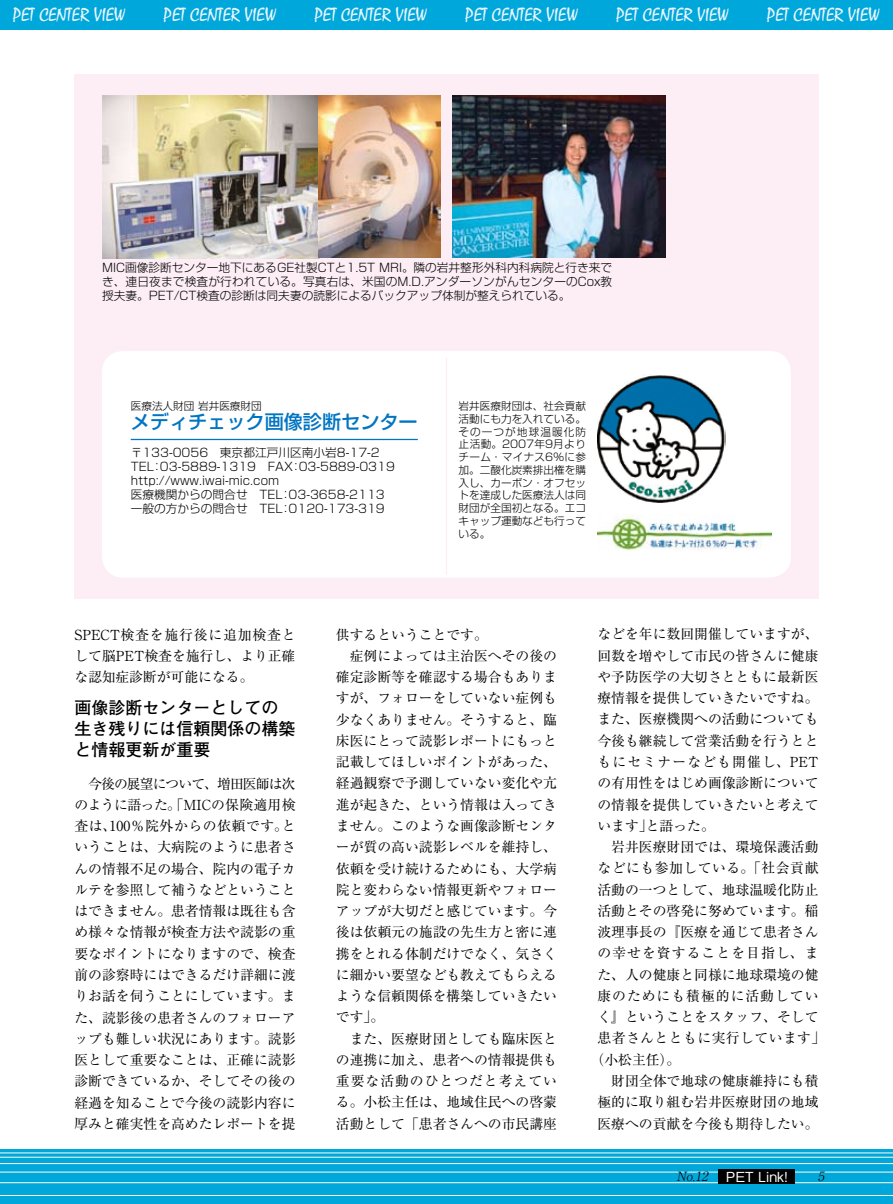
<style>
.page{position:relative;width:893px;height:1204px;background:#fff}
.page>*{position:absolute;margin:0;border:0;box-sizing:border-box;transform-origin:0 0}
.t1{font:19.2px "Mistral";color:#eaf6fd}
.t2{font:500 19.2px "Shin Go Pro";color:#0075c2}
.t3{font:700 16.95px/21.3px "Futo Go B101 Pro";color:#000}
.t4{font:13.8px/21.3px "Ryumin Pro";color:#000;text-align:justify}
.t5{font:13.8px "Ryumin Pro";letter-spacing:.085em;color:#000}
.t6{font:13.8px "Ryumin Pro";letter-spacing:.04em;color:#000}
.t7{font:13.8px "Ryumin Pro";letter-spacing:.035em;color:#000}
.t8{font:13.8px "Ryumin Pro";letter-spacing:.075em;color:#000}
.t9{font:13.8px "Ryumin Pro";letter-spacing:.07em;color:#000}
.t10{font:500 13.8px "Gothic BBB Pro";letter-spacing:-.47em;color:#fff}
.t11{font:italic 300 12.75px "Ryumin Pro";color:#000}
.t12{font:300 11.7px/13.8px "Shin Go Pro";color:#000;text-align:justify}
.t13{font:300 10.65px/12.8px "Shin Go Pro";color:#000;text-align:justify}
.s1{font-family:"Ryumin Pro";font-weight:300;font-style:italic;font-size:12.75px;color:#000}
</style>
<div class="page">
<div style="left:0;top:0;width:893px;height:30px;background:#00a7db"></div>
<div style="left:0;top:1149px;width:893px;height:54px;background:#00a7db"></div>
<hr style="left:0;top:1152px;width:893px;height:1px;background:#fffeee">
<hr style="left:0;top:1156px;width:893px;height:1px;background:#fffeee">
<hr style="left:0;top:1163px;width:893px;height:1px;background:#fffeee">
<hr style="left:0;top:1171px;width:893px;height:1px;background:#fffeee">
<hr style="left:0;top:1182px;width:893px;height:1px;background:#fffeee">
<hr style="left:0;top:1194px;width:893px;height:1px;background:#fffeee">
<div style="left:74px;top:74px;width:745px;height:524px;background:#fdeef5"></div>
<div style="left:719px;top:1169px;width:76px;height:15px;background:#000"></div>
<img style="left:102px;top:96px;width:338px;height:162px">
<img style="left:453px;top:96px;width:213px;height:161px">
<div style="left:102px;top:351px;width:689px;height:226px;background:#fff;border-radius:21px"></div>
<hr style="left:446px;top:357px;width:1px;height:217px;background:#fdeef5">
<img style="left:597px;top:374px;width:128px;height:128px">
<img style="left:597px;top:514px;width:174px;height:37px">
<hr style="left:131px;top:439px;width:287px;height:1px;background:#0075c2">
<h1 class="t1" style="left:13px;top:4px;width:114px">PET CENTER VIEW</h1>
<h1 class="t1" style="left:164px;top:4px;width:114px">PET CENTER VIEW</h1>
<h1 class="t1" style="left:314px;top:4px;width:114px">PET CENTER VIEW</h1>
<h1 class="t1" style="left:465px;top:4px;width:114px">PET CENTER VIEW</h1>
<h1 class="t1" style="left:616px;top:4px;width:114px">PET CENTER VIEW</h1>
<h1 class="t1" style="left:767px;top:4px;width:114px">PET CENTER VIEW</h1>
<p class="t12" style="left:102px;top:259px;width:512px">MIC画像診断センター地下にあるGE社製CTと1.5T MRI。隣の岩井整形外科内科病院と行き来でき、連日夜まで検査が行われている。写真右は、米国のM.D.アンダーソンがんセンターのCox教授夫妻。PET/CT検査の診断は同夫妻の読影によるバックアップ体制が整えられている。</p>
<p class="t13" style="left:131px;top:398px;width:133px">医療法人財団 岩井医療財団</p>
<h1 class="t2" style="left:131px;top:406px;width:289px">メディチェック画像診断センター</h1>
<p class="t12" style="left:131px;top:444px;width:266px;text-align:left">〒133-0056　東京都江戸川区南小岩8-17-2<br>TEL：03-5889-1319　FAX：03-5889-0319 http://www.iwai-mic.com<br>医療機関からの問合せ　TEL：03-3658-2113一般の方からの問合せ　TEL：0120-173-319</p>
<p class="t13" style="left:458px;top:398px;width:129px">岩井医療財団は、社会貢献活動にも力を入れている。その一つが地球温暖化防止活動。2007年9月よりチーム・マイナス6％に参加。二酸化炭素排出権を購入し、カーボン・オフセットを達成した医療法人は同財団が全国初となる。エコキャップ運動なども行っている。</p>
<p class="t4" style="left:74px;top:623px;width:223px">SPECT検査を施行後に追加検査として脳PET検査を施行し、より正確な認知症診断が可能になる。</p>
<p class="t3" style="left:74px;top:694px;width:223px">画像診断センターとしての生き残りには信頼関係の構築と情報更新が重要</p>
<p class="t4" style="left:74px;top:771px;width:223px">　今後の展望について、増田医師は次のように語った。「MICの保険適用検査は、100％院外からの依頼です。ということは、大病院のように患者さんの情報不足の場合、院内の電子カルテを参照して補うなどということはできません。患者情報は既往も含め様々な情報が検査方法や読影の重要なポイントになりますので、検査前の診察時にはできるだけ詳細に渡りお話を伺うことにしています。また、読影後の患者さんのフォローアップも難しい状況にあります。読影医として重要なことは、正確に読影診断できているか、そしてその後の経過を知ることで今後の読影内容に厚みと確実性を高めたレポートを提</p>
<p class="t4" style="left:336px;top:622px;width:223px;text-align:left">供するということです。<br>　症例によっては主治医へその後の確定診断等を確認する場合もありますが、フォローをしていない症例も少なくありません。そうすると、臨床医にとって読影レポートにもっと記載してほしいポイントがあった、経過観察で予測していない変化や亢進が起きた、という情報は入ってきません。このような画像診断センターが質の高い読影レベルを維持し、依頼を受け続けるためにも、大学病院と変わらない情報更新やフォローアップが大切だと感じています。今後は依頼元の施設の先生方と密に連携をとれる体制だけでなく、気さくに細かい要望なども教えてもらえるような信頼関係を構築していきたいです」。<br>　また、医療財団としても臨床医との連携に加え、患者への情報提供も重要な活動のひとつだと考えている。小松主任は、地域住民への啓蒙活動として「患者さんへの市民講座</p>
<p class="t4" style="left:597px;top:622px;width:223px">などを年に数回開催していますが、</p>
<p class="t4" style="left:597px;top:644px;width:223px">回数を増やして市民の皆さんに健康</p>
<p class="t4" style="left:597px;top:665px;width:223px">や予防医学の大切さとともに最新医</p>
<p class="t4" style="left:597px;top:686px;width:223px">療情報を提供していきたいですね。</p>
<p class="t4" style="left:597px;top:707px;width:223px">また、医療機関への活動についても</p>
<p class="t4" style="left:597px;top:729px;width:223px">今後も継続して営業活動を行うとと</p>
<p class="t5" style="left:597px;top:751px;width:223px">もにセミナーなども開催し、PET</p>
<p class="t4" style="left:597px;top:771px;width:223px">の有用性をはじめ画像診断について</p>
<p class="t4" style="left:597px;top:792px;width:223px">の情報を提供していきたいと考えて</p>
<p class="t4" style="left:597px;top:814px;width:119px">います」と語った。</p>
<p class="t4" style="left:597px;top:835px;width:223px">　岩井医療財団では、環境保護活動</p>
<p class="t6" style="left:597px;top:857px;width:223px">などにも参加している。「社会貢献</p>
<p class="t4" style="left:597px;top:877px;width:223px">活動の一つとして、地球温暖化防止</p>
<p class="t4" style="left:597px;top:899px;width:223px">活動とその啓発に努めています。稲</p>
<p class="t4" style="left:597px;top:920px;width:223px">波理事長の『医療を通じて患者さん</p>
<p class="t8" style="left:597px;top:942px;width:223px">の幸せを資することを目指し、ま</p>
<p class="t4" style="left:597px;top:962px;width:223px">た、人の健康と同様に地球環境の健</p>
<p class="t9" style="left:597px;top:984px;width:223px">康のためにも積極的に活動してい</p>
<p class="t4" style="left:597px;top:1005px;width:223px">く』ということをスタッフ、そして</p>
<p class="t7" style="left:597px;top:1027px;width:229px">患者さんとともに実行しています」</p>
<p class="t4" style="left:590px;top:1047px;width:91px">（小松主任）。</p>
<p class="t4" style="left:597px;top:1069px;width:223px">　財団全体で地球の健康維持にも積</p>
<p class="t4" style="left:597px;top:1090px;width:223px">極的に取り組む岩井医療財団の地域</p>
<p class="t4" style="left:597px;top:1111px;width:223px">医療への貢献を今後も期待したい。</p>
<p class="t10" style="left:676px;top:1165px;width:118px"><span class="s1">No．12</span> ＰＥＴ Ｌｉｎｋ！</p>
<p class="t11" style="left:818px;top:1166px;width:11px">5</p>
</div>
